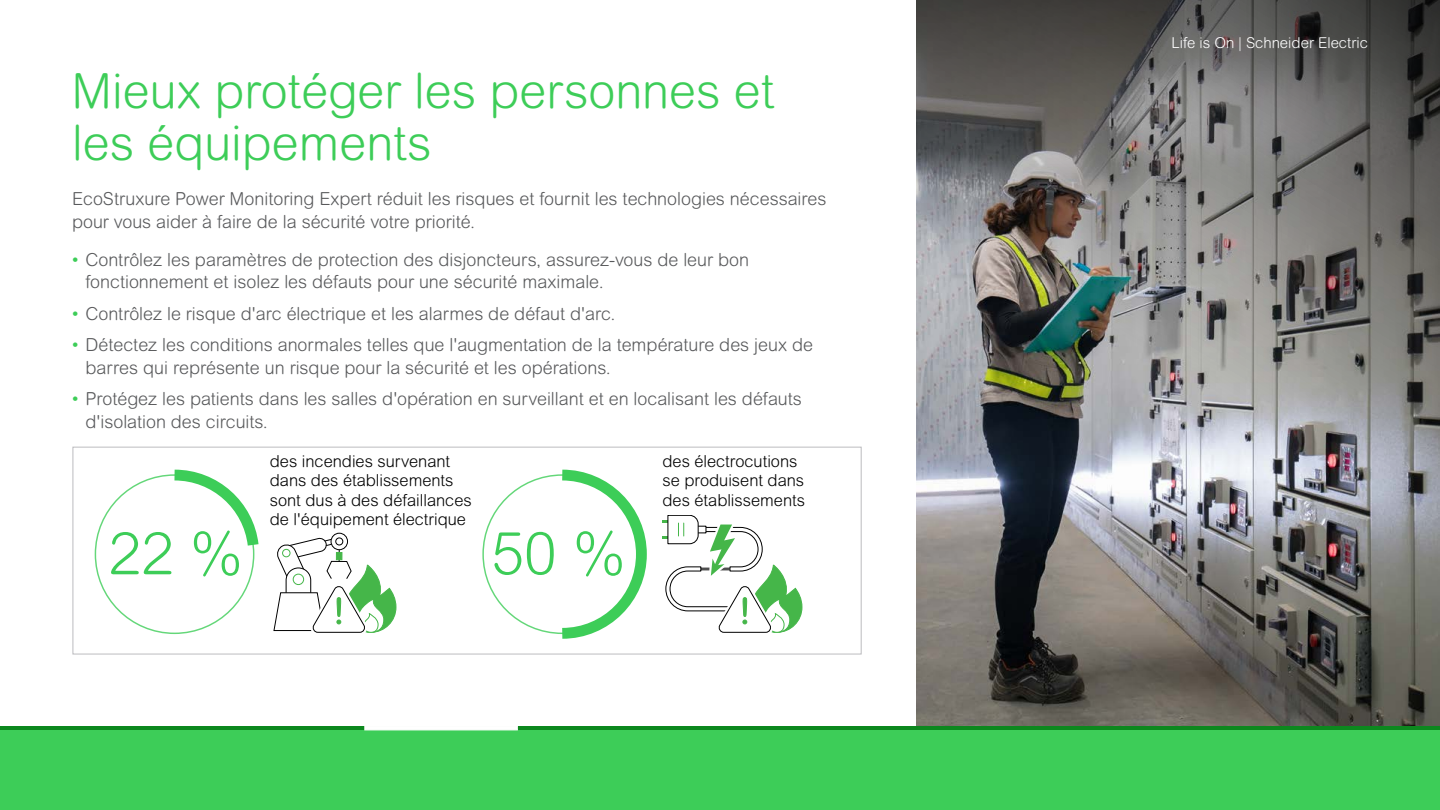
<style>
.page{position:relative;width:1440px;height:810px;background:#fff}
.page>*{position:absolute;margin:0;border:0;box-sizing:border-box;transform-origin:0 0}
.t1{font:300 59.25px "Arial Rounded MT Pro";color:#3dcd58}
.t2{font:300 48.75px/52.5px "Arial Rounded MT Pro";color:#3dcd58}
.t3{font:300 18px/22.5px "Arial Rounded MT Pro";color:#58595b}
.t4{font:300 16.5px/19.5px "Arial Rounded MT Pro";color:#000}
.t5{font:300 15px "Arial Rounded MT Pro";color:#fff}
.s1{font-weight:400;color:#3dcd58}
</style>
<div class="page">
<svg style="left:917px;top:0;width:523px;height:726px;background:#767574"></svg>
<div style="left:0;top:726px;width:1440px;height:84px;background:#3dcd58"></div>
<hr style="left:0;top:726px;width:1440px;height:4px;background:#0c881e">
<svg style="left:365px;top:726px;width:152px;height:4px"></svg>
<div style="left:73px;top:447px;width:789px;height:207px;border:1px solid #bcbcbf"></div>
<svg style="left:164px;top:469px;width:95px;height:88px"></svg>
<svg style="left:551px;top:469px;width:96px;height:170px"></svg>
<div style="left:331px;top:533px;width:17px;height:17px;border:1px solid #010101;border-radius:50%"></div>
<svg style="left:274px;top:537px;width:122px;height:96px"></svg>
<svg style="left:662px;top:515px;width:140px;height:118px"></svg>
<h2 class="t2" style="left:72px;top:67px;width:704px">Mieux protéger les personnes et les équipements</h2>
<p class="t3" style="left:72px;top:188px;width:756px">EcoStruxure Power Monitoring Expert réduit les risques et fournit les technologies nécessaires pour vous aider à faire de la sécurité votre priorité.</p>
<p class="t3" style="left:86px;top:249px;width:665px;text-indent:-14px"><span class="s1">•</span> Contrôlez les paramètres de protection des disjoncteurs, assurez-vous de leur bon fonctionnement et isolez les défauts pour une sécurité maximale.</p>
<p class="t3" style="left:72px;top:303px;width:545px"><span class="s1">•</span> Contrôlez le risque d'arc électrique et les alarmes de défaut d'arc.</p>
<p class="t3" style="left:86px;top:334px;width:729px;text-indent:-14px"><span class="s1">•</span> Détectez les conditions anormales telles que l'augmentation de la température des jeux de barres qui représente un risque pour la sécurité et les opérations.</p>
<p class="t3" style="left:86px;top:388px;width:718px;text-indent:-14px"><span class="s1">•</span> Protégez les patients dans les salles d'opération en surveillant et en localisant les défauts d'isolation des circuits.</p>
<p class="t4" style="left:270px;top:452px;width:203px">des incendies survenant dans des établissements sont dus à des défaillances de l'équipement électrique</p>
<p class="t4" style="left:662px;top:452px;width:144px">des électrocutions se produisent dans des établissements</p>
<h1 class="t1" style="left:108px;top:519px;width:136px">22 %</h1>
<h1 class="t1" style="left:491px;top:519px;width:136px">50 %</h1>
<p class="t5" style="left:1172px;top:34px;width:198px">Life is On | Schneider Electric</p>
</div>
